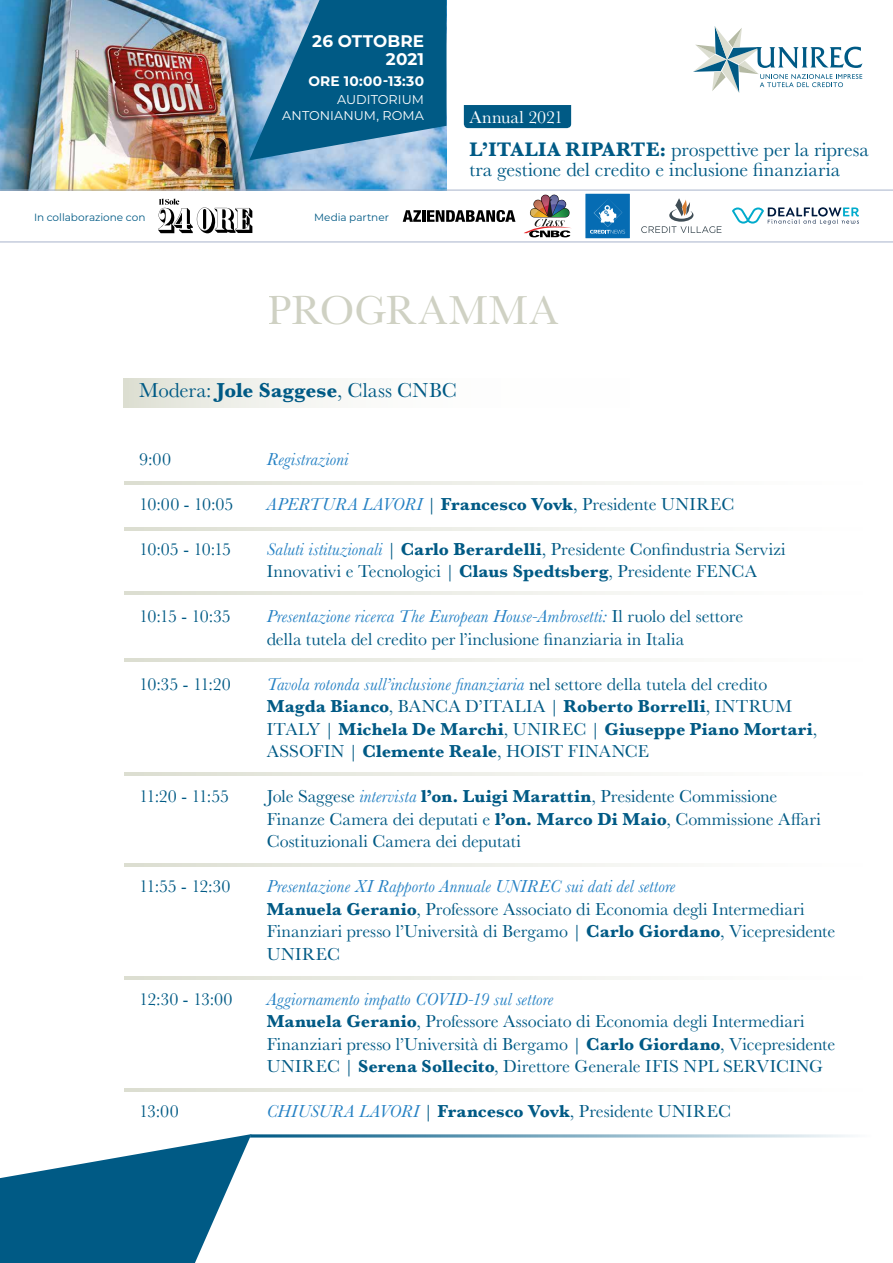
<style>
.page{position:relative;width:893px;height:1263px;background:#fff}
.page>*{position:absolute;margin:0;border:0;box-sizing:border-box;transform-origin:0 0}
.t1{font:42px "Baskerville";letter-spacing:.015em;color:#cfd1c3}
.t2{font:21px "Baskerville";letter-spacing:.005em;color:#005a85}
.t3{font:19.95px/20.4px "Baskerville";color:#005a85}
.t4{font:18px/22.5px "Baskerville";color:#005a85}
.t5{font:italic 18px "Baskerville";letter-spacing:.005em;color:#2581c4}
.t6{font:18px "Baskerville";color:#fff}
.t7{font:700 16.8px/18px "Montserrat";letter-spacing:.005em;color:#fff;text-align:right}
.t8{font:700 13.8px "Montserrat";letter-spacing:.015em;color:#fff}
.t9{font:12.75px/15.9px "Montserrat";letter-spacing:.01em;color:#fff;text-align:right}
.t10{font:10.5px "Montserrat";color:#005a85}
.s1{font-weight:700;font-size:20.4px}
.s2{font-weight:700}
.s3{font-style:italic;color:#2581c4}
</style>
<div class="page">
<div style="left:124px;top:378px;width:635px;height:29px;background:linear-gradient(to right,#e9eae3,#fff)"></div>
<hr style="left:124px;top:481px;width:738px;height:3px;background:#dcded1">
<hr style="left:124px;top:527px;width:738px;height:3px;background:#dcded1">
<hr style="left:124px;top:592px;width:738px;height:3px;background:#dcded1">
<svg style="left:124px;top:772px;width:525px;height:4px;fill:#eaebe4"></svg>
<hr style="left:124px;top:659px;width:738px;height:3px;background:#dcded1">
<hr style="left:124px;top:864px;width:738px;height:3px;background:#dcded1">
<hr style="left:124px;top:976px;width:738px;height:3px;background:#dcded1">
<svg style="left:124px;top:1088px;width:525px;height:4px;fill:#eaebe4"></svg>
<svg style="left:693px;top:26px;width:169px;height:67px"></svg>
<img style="left:0;top:0;width:446px;height:190px">
<svg style="left:249px;top:0;width:197px;height:160px;background:#28759e"></svg>
<svg style="left:0;top:1134px;width:850px;height:129px"></svg>
<div style="left:464px;top:105px;width:107px;height:23px;background:#005a85"></div>
<svg style="left:158px;top:199px;width:94px;height:34px"></svg>
<hr style="left:0;top:190px;width:893px;height:1px;background:#a7b3cb">
<hr style="left:0;top:242px;width:893px;height:1px;background:#a7b3cb">
<svg style="left:585px;top:193px;width:45px;height:45px;background:#2a81bd"></svg>
<svg style="left:641px;top:198px;width:81px;height:35px"></svg>
<svg style="left:732px;top:207px;width:127px;height:18px"></svg>
<svg style="left:403px;top:210px;width:112px;height:12px"></svg>
<svg style="left:524px;top:195px;width:47px;height:42px"></svg>
<p class="t7" style="left:312px;top:31px;width:113px">26 OTTOBRE<br>2021</p>
<p class="t8" style="left:308px;top:71px;width:117px">ORE 10:00-13:30</p>
<p class="t9" style="left:282px;top:91px;width:143px">AUDITORIUM<br>ANTONIANUM, ROMA</p>
<p class="t10" style="left:34px;top:210px;width:113px">In collaborazione con</p>
<p class="t10" style="left:314px;top:210px;width:76px">Media partner</p>
<p class="t6" style="left:469px;top:106px;width:95px">Annual 2021</p>
<p class="t3" style="left:469px;top:139px;width:401px"><span class="s1">L’ITALIA RIPARTE:</span> prospettive per la ripresa tra gestione del credito e inclusione finanziaria</p>
<h1 class="t1" style="left:268px;top:283px;width:291px">PROGRAMMA</h1>
<p class="t2" style="left:139px;top:377px;width:319px">Modera: <span class="s2">Jole Saggese</span>, Class CNBC</p>
<p class="t4" style="left:139px;top:448px;width:33px">9:00</p>
<p class="t5" style="left:267px;top:447px;width:83px">Registrazioni</p>
<p class="t4" style="left:139px;top:493px;width:96px">10:00 - 10:05</p>
<p class="t4" style="left:267px;top:493px;width:469px"><span class="s3">APERTURA LAVORI</span> | <span class="s2">Francesco Vovk</span>, Presidente UNIREC</p>
<p class="t4" style="left:139px;top:538px;width:94px">10:05 - 10:15</p>
<p class="t4" style="left:267px;top:538px;width:521px"><span class="s3">Saluti istituzionali</span> | <span class="s2">Carlo Berardelli</span>, Presidente Confindustria Servizi<br>Innovativi e Tecnologici | <span class="s2">Claus Spedtsberg</span>, Presidente FENCA</p>
<p class="t4" style="left:139px;top:606px;width:93px">10:15 - 10:35</p>
<p class="t4" style="left:267px;top:606px;width:478px"><span class="s3">Presentazione ricerca The European House-Ambrosetti:</span> Il ruolo del settore della tutela del credito per l’inclusione finanziaria in Italia</p>
<p class="t4" style="left:139px;top:673px;width:93px">10:35 - 11:20</p>
<p class="t4" style="left:267px;top:673px;width:552px"><span class="s3">Tavola rotonda sull’inclusione finanziaria</span> nel settore della tutela del credito <span class="s2">Magda Bianco</span>, BANCA D’ITALIA | <span class="s2">Roberto Borrelli</span>, INTRUM ITALY | <span class="s2">Michela De Marchi</span>, UNIREC | <span class="s2">Giuseppe Piano Mortari</span>, ASSOFIN | <span class="s2">Clemente Reale</span>, HOIST FINANCE</p>
<p class="t4" style="left:139px;top:786px;width:91px">11:20 - 11:55</p>
<p class="t4" style="left:267px;top:786px;width:556px">Jole Saggese <span class="s3">intervista</span> <span class="s2">l’on. Luigi Marattin</span>, Presidente Commissione<br>Finanze Camera dei deputati e <span class="s2">l’on. Marco Di Maio</span>, Commissione Affari<br>Costituzionali Camera dei deputati</p>
<p class="t4" style="left:139px;top:876px;width:93px">11:55 - 12:30</p>
<p class="t4" style="left:267px;top:876px;width:570px"><span class="s3">Presentazione XI Rapporto Annuale UNIREC sui dati del settore<br></span><span class="s2">Manuela Geranio</span>, Professore Associato di Economia degli Intermediari Finanziari presso l’Università di Bergamo | <span class="s2">Carlo Giordano</span>, Vicepresidente UNIREC</p>
<p class="t4" style="left:139px;top:988px;width:95px">12:30 - 13:00</p>
<p class="t4" style="left:267px;top:988px;width:570px"><span class="s3">Aggiornamento impatto COVID-19 sul settore<br></span><span class="s2">Manuela Geranio</span>, Professore Associato di Economia degli Intermediari Finanziari presso l’Università di Bergamo | <span class="s2">Carlo Giordano</span>, Vicepresidente UNIREC | <span class="s2">Serena Sollecito</span>, Direttore Generale IFIS NPL SERVICING</p>
<p class="t4" style="left:139px;top:1101px;width:41px">13:00</p>
<p class="t4" style="left:267px;top:1101px;width:466px"><span class="s3">CHIUSURA LAVORI</span> | <span class="s2">Francesco Vovk</span>, Presidente UNIREC</p>
</div>
